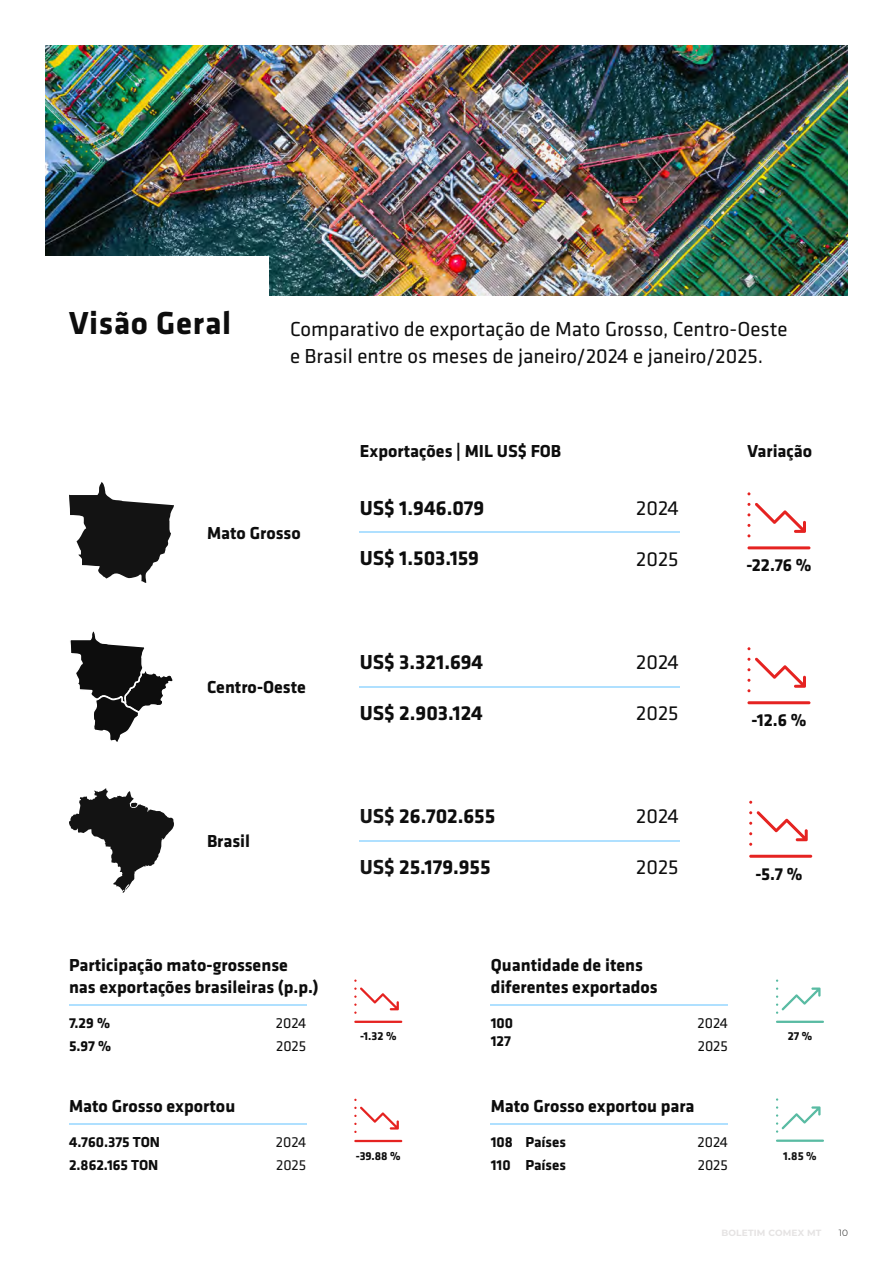
<style>
.page{position:relative;width:893px;height:1263px;background:#fff}
.page>*{position:absolute;margin:0;border:0;box-sizing:border-box;transform-origin:0 0}
.t1{font:700 33px "Klavika Basic";letter-spacing:.02em;color:#0d0d0d}
.t2{font:21px/27px "Klavika Basic";color:#0d0d0d}
.t3{font:700 21px "Klavika Basic";color:#0d0d0d}
.t4{font:700 18px/21.6px "Klavika Basic";color:#0d0d0d}
.t5{font:700 15px/22.5px "Klavika Basic";color:#0d0d0d}
.t6{font:15px/22.5px "Klavika Basic";color:#0d0d0d}
.t7{font:15px/22.5px "Klavika Basic";color:#131313}
.t8{font:700 12px "Klavika Basic";color:#0d0d0d}
.t9{font:700 12px "Klavika Basic";color:#131313}
.t10{font:700 9px "Montserrat";letter-spacing:.02em;color:#e5e3e3}
.t11{font:300 9px "Montserrat";color:#0d0d0d}
.s1{color:#131313}
</style>
<div class="page">
<img style="left:45px;top:45px;width:803px;height:251px">
<div style="left:40px;top:256px;width:229px;height:138px;background:#fff"></div>
<hr style="left:69px;top:1004px;width:237px;height:2px;background:#afe0ff">
<hr style="left:491px;top:1004px;width:237px;height:2px;background:#afe0ff">
<hr style="left:776px;top:1139px;width:48px;height:3px;background:#59bba3">
<svg style="left:776px;top:1098px;width:44px;height:35px"></svg>
<hr style="left:776px;top:1021px;width:48px;height:2px;background:#59bba3">
<svg style="left:776px;top:979px;width:44px;height:35px"></svg>
<hr style="left:69px;top:1123px;width:237px;height:2px;background:#afe0ff">
<hr style="left:491px;top:1123px;width:237px;height:2px;background:#afe0ff">
<hr style="left:747px;top:546px;width:63px;height:3px;background:#e52321;border-radius:2px">
<svg style="left:747px;top:503px;width:59px;height:34px"></svg>
<hr style="left:747px;top:701px;width:63px;height:3px;background:#e52321;border-radius:2px">
<svg style="left:747px;top:658px;width:59px;height:34px"></svg>
<svg style="left:69px;top:482px;width:105px;height:101px"></svg>
<svg style="left:69px;top:788px;width:105px;height:105px"></svg>
<hr style="left:360px;top:686px;width:320px;height:1px;background:#afe0ff">
<hr style="left:360px;top:532px;width:320px;height:1px;background:#afe0ff">
<hr style="left:360px;top:840px;width:320px;height:1px;background:#afe0ff">
<hr style="left:354px;top:1021px;width:48px;height:2px;background:#e52321">
<svg style="left:354px;top:979px;width:45px;height:35px"></svg>
<hr style="left:354px;top:1140px;width:48px;height:2px;background:#e52321">
<svg style="left:354px;top:1099px;width:45px;height:34px"></svg>
<svg style="left:70px;top:631px;width:103px;height:111px"></svg>
<hr style="left:749px;top:855px;width:63px;height:3px;background:#e52321;border-radius:2px">
<svg style="left:749px;top:811px;width:59px;height:35px"></svg>
<h1 class="t1" style="left:69px;top:299px;width:164px">Visão Geral</h1>
<p class="t2" style="left:290px;top:315px;width:499px">Comparativo de exportação de Mato Grosso, Centro-Oeste e Brasil entre os meses de janeiro/2024 e janeiro/2025.</p>
<p class="t4" style="left:360px;top:439px;width:203px">Exportações | MIL US$ FOB</p>
<p class="t4" style="left:747px;top:439px;width:66px">Variação</p>
<p class="t4" style="left:207px;top:522px;width:95px">Mato Grosso</p>
<p class="t4" style="left:207px;top:676px;width:100px">Centro-Oeste</p>
<p class="t4" style="left:207px;top:830px;width:45px">Brasil</p>
<p class="t4" style="left:69px;top:954px;width:251px">Participação mato-grossense nas exportações brasileiras (p.p.)</p>
<p class="t5" style="left:69px;top:1011px;width:44px">7.29 %<br>5.97 %</p>
<p class="t4" style="left:69px;top:1095px;width:168px">Mato Grosso exportou</p>
<p class="t5" style="left:69px;top:1130px;width:93px">4.760.375 TON<br>2.862.165 TON</p>
<p class="t6" style="left:276px;top:1011px;width:32px">2024<br>2025</p>
<p class="t7" style="left:276px;top:1131px;width:32px">2024<br>2025</p>
<p class="t3" style="left:360px;top:492px;width:126px">US$ 1.946.079</p>
<p class="t3" style="left:360px;top:543px;width:121px">US$ 1.503.159</p>
<p class="t2" style="left:636px;top:493px;width:44px">2024</p>
<p class="t2" style="left:636px;top:545px;width:44px">2025</p>
<p class="t4" style="left:746px;top:554px;width:67px">-22.76 %</p>
<p class="t3" style="left:360px;top:646px;width:125px">US$ 3.321.694</p>
<p class="t3" style="left:360px;top:698px;width:125px">US$ 2.903.124</p>
<p class="t2" style="left:636px;top:648px;width:44px">2024</p>
<p class="t2" style="left:636px;top:699px;width:44px">2025</p>
<p class="t4" style="left:751px;top:708px;width:56px">-12.6 %</p>
<p class="t3" style="left:360px;top:801px;width:137px"><span class="s1">US$</span> 26.702.655</p>
<p class="t3" style="left:360px;top:852px;width:132px"><span class="s1">US$</span> 25.179.955</p>
<p class="t2" style="left:636px;top:802px;width:44px">2024</p>
<p class="t2" style="left:636px;top:853px;width:44px">2025</p>
<p class="t4" style="left:755px;top:862px;width:49px">-5.7 %</p>
<p class="t8" style="left:360px;top:1028px;width:38px">-1.32 %</p>
<p class="t8" style="left:356px;top:1147px;width:46px">-39.88 %</p>
<p class="t4" style="left:491px;top:954px;width:168px">Quantidade de itens diferentes exportados</p>
<p class="t5" style="left:491px;top:1013px;width:24px;line-height:18px">100<br>127</p>
<p class="t6" style="left:698px;top:1011px;width:32px">2024<br>2025</p>
<p class="t4" style="left:491px;top:1095px;width:205px">Mato Grosso exportou para</p>
<p class="t5" style="left:491px;top:1130px;width:24px">108<br>110</p>
<p class="t5" style="left:525px;top:1130px;width:42px">Países<br>Países</p>
<p class="t6" style="left:698px;top:1131px;width:32px">2024<br>2025</p>
<p class="t8" style="left:788px;top:1028px;width:26px">27 %</p>
<p class="t9" style="left:783px;top:1147px;width:35px">1.85 %</p>
<p class="t10" style="left:721px;top:1226px;width:102px">BOLETIM COMEX MT</p>
<p class="t11" style="left:839px;top:1226px;width:11px">10</p>
</div>
